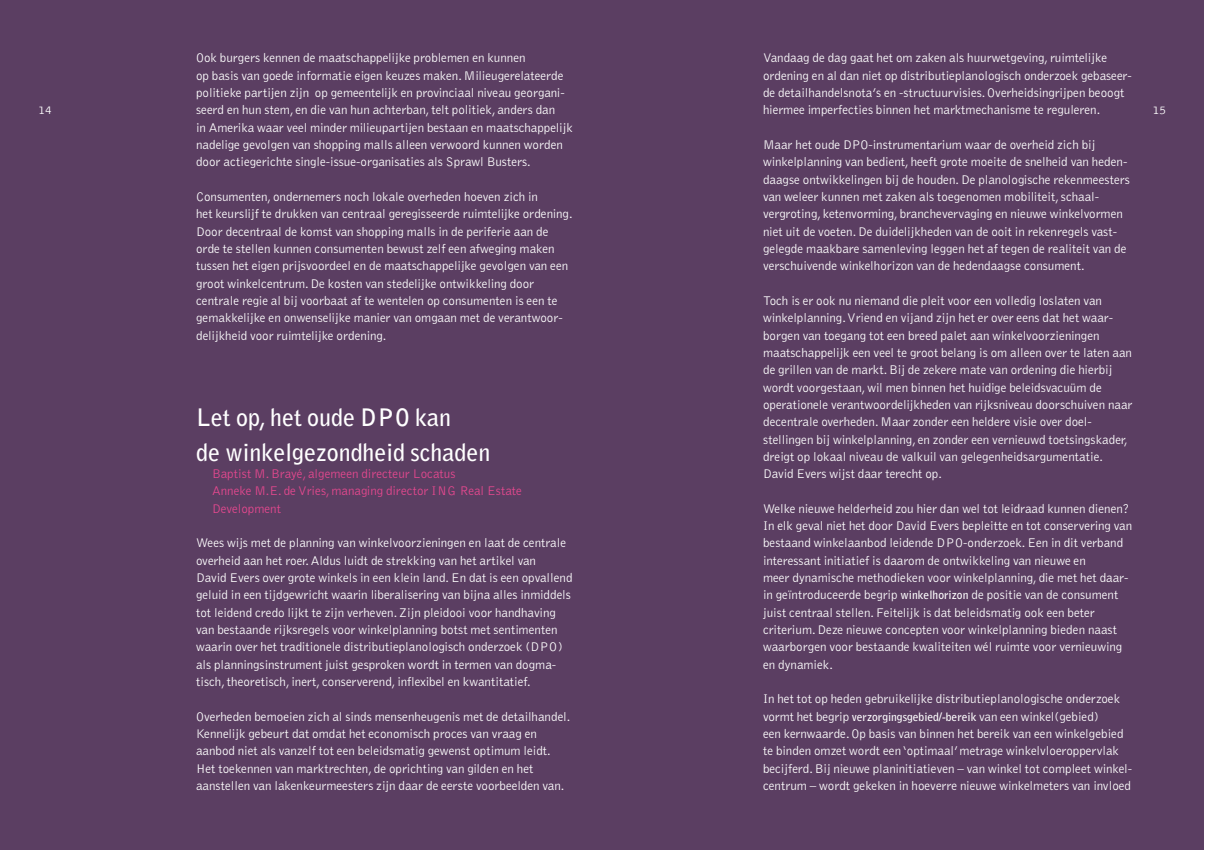
<style>
.page{position:relative;width:1205px;height:850px;background:#fff}
.page>*{position:absolute;margin:0;border:0;box-sizing:border-box;transform-origin:0 0}
.t1{font:700 24px/34.6px "Bell Gothic";color:#fff}
.t2{font:300 13px/17.4px "Bell Gothic";color:#fff}
.t3{font:300 13px/17.4px "Bell Gothic";color:#e6488f}
.t4{font:300 12px "Bell Gothic";color:#fff}
.s1{font-weight:700;font-size:11.5px}
</style>
<div class="page">
<div style="left:0;top:0;width:1204px;height:850px;background:#5b3e62"></div>
<p class="t2" style="left:196px;top:50px;width:378px">Ook burgers kennen de maatschappelijke problemen en kunnen<br>op basis van goede informatie eigen keuzes maken. Milieugerelateerde politieke partijen zijn op gemeentelijk en provinciaal niveau georgani&shy;seerd en hun stem, en die van hun achterban, telt politiek, anders dan<br>in Amerika waar veel minder milieupartijen bestaan en maatschappelijk nadelige gevolgen van shopping malls alleen verwoord kunnen worden door actiegerichte single-issue-organisaties als Sprawl Busters.</p>
<p class="t2" style="left:196px;top:189px;width:378px">Consumenten, ondernemers noch lokale overheden hoeven zich in<br>het keurslijf te drukken van centraal geregisseerde ruimtelijke ordening.<br>Door decentraal de komst van shopping malls in de periferie aan de orde te stellen kunnen consumenten bewust zelf een afweging maken tussen het eigen prijsvoordeel en de maatschappelijke gevolgen van een groot winkelcentrum. De kosten van stedelijke ontwikkeling door centrale regie al bij voorbaat af te wentelen op consumenten is een te gemakkelijke en onwenselijke manier van omgaan met de verantwoor&shy;delijkheid voor ruimtelijke ordening.</p>
<p class="t2" style="left:763px;top:50px;width:370px">Vandaag de dag gaat het om zaken als huurwetgeving, ruimtelijke ordening en al dan niet op distributieplanologisch onderzoek gebaseer&shy;de detailhandelsnota’s en -structuurvisies. Overheidsingrijpen beoogt hiermee imperfecties binnen het marktmechanisme te reguleren.</p>
<p class="t2" style="left:763px;top:137px;width:368px">Maar het oude DPO-instrumentarium waar de overheid zich bij winkelplanning van bedient, heeft grote moeite de snelheid van heden&shy;daagse ontwikkelingen bij de houden. De planologische rekenmeesters van weleer kunnen met zaken als toegenomen mobiliteit, schaal&shy;vergroting, ketenvorming, branchevervaging en nieuwe winkelvormen niet uit de voeten. De duidelijkheden van de ooit in rekenregels vast&shy;gelegde maakbare samenleving leggen het af tegen de realiteit van de verschuivende winkelhorizon van de hedendaagse consument.</p>
<p class="t2" style="left:763px;top:293px;width:371px">Toch is er ook nu niemand die pleit voor een volledig loslaten van winkelplanning.Vriend en vijand zijn het er over eens dat het waar&shy;borgen van toegang tot een breed palet aan winkelvoorzieningen maatschappelijk een veel te groot belang is om alleen over te laten aan de grillen van de markt. Bij de zekere mate van ordening die hierbij wordt voorgestaan, wil men binnen het huidige beleidsvacuüm de operationele verantwoordelijkheden van rijksniveau doorschuiven naar decentrale overheden. Maar zonder een heldere visie over doel&shy;stellingen bij winkelplanning, en zonder een vernieuwd toetsingskader, dreigt op lokaal niveau de valkuil van gelegenheidsargumentatie.<br>David Evers wijst daar terecht op.</p>
<p class="t2" style="left:763px;top:501px;width:371px">Welke nieuwe helderheid zou hier dan wel tot leidraad kunnen dienen?<br>In elk geval niet het door David Evers bepleitte en tot conservering van bestaand winkelaanbod leidende DPO-onderzoek. Een in dit verband interessant initiatief is daarom de ontwikkeling van nieuwe en<br>meer dynamische methodieken voor winkelplanning, die met het daar&shy;in geïntroduceerde begrip <span class="s1">winkelhorizon</span> de positie van de consument juist centraal stellen. Feitelijk is dat beleidsmatig ook een beter criterium. Deze nieuwe concepten voor winkelplanning bieden naast waarborgen voor bestaande kwaliteiten wél ruimte voor vernieuwing en dynamiek.</p>
<p class="t2" style="left:763px;top:691px;width:371px">In het tot op heden gebruikelijke distributieplanologische onderzoek vormt het begrip <span class="s1">verzorgingsgebied/-bereik</span> van een winkel(gebied)<br>een kernwaarde. Op basis van binnen het bereik van een winkelgebied te binden omzet wordt een ‘optimaal’metrage winkelvloeroppervlak becijferd. Bij nieuwe planinitiatieven – van winkel tot compleet winkel&shy;centrum – wordt gekeken in hoeverre nieuwe winkelmeters van invloed</p>
<p class="t4" style="left:39px;top:106px;width:15px">14</p>
<p class="t4" style="left:1153px;top:106px;width:15px">15</p>
<h1 class="t1" style="left:196px;top:402px;width:296px">Let op, het oude DPO kan<br>de winkelgezondheid schaden</h1>
<p class="t3" style="left:212px;top:466px;width:311px">Baptist M. Brayé, algemeen directeur Locatus<br>Anneke M.E. de Vries, managing director ING Real Estate<br>Development</p>
<p class="t2" style="left:196px;top:535px;width:378px">Wees wijs met de planning van winkelvoorzieningen en laat de centrale overheid aan het roer. Aldus luidt de strekking van het artikel van<br>David Evers over grote winkels in een klein land. En dat is een opvallend geluid in een tijdgewricht waarin liberalisering van bijna alles inmiddels tot leidend credo lijkt te zijn verheven. Zijn pleidooi voor handhaving van bestaande rijksregels voor winkelplanning botst met sentimenten waarin over het traditionele distributieplanologisch onderzoek (DPO) als planningsinstrument juist gesproken wordt in termen van dogma&shy;tisch, theoretisch, inert, conserverend, inflexibel en kwantitatief.</p>
<p class="t2" style="left:196px;top:709px;width:376px">Overheden bemoeien zich al sinds mensenheugenis met de detailhandel.<br>Kennelijk gebeurt dat omdat het economisch proces van vraag en aanbod niet als vanzelf tot een beleidsmatig gewenst optimum leidt.<br>Het toekennen van marktrechten, de oprichting van gilden en het aanstellen van lakenkeurmeesters zijn daar de eerste voorbeelden van.</p>
</div>
